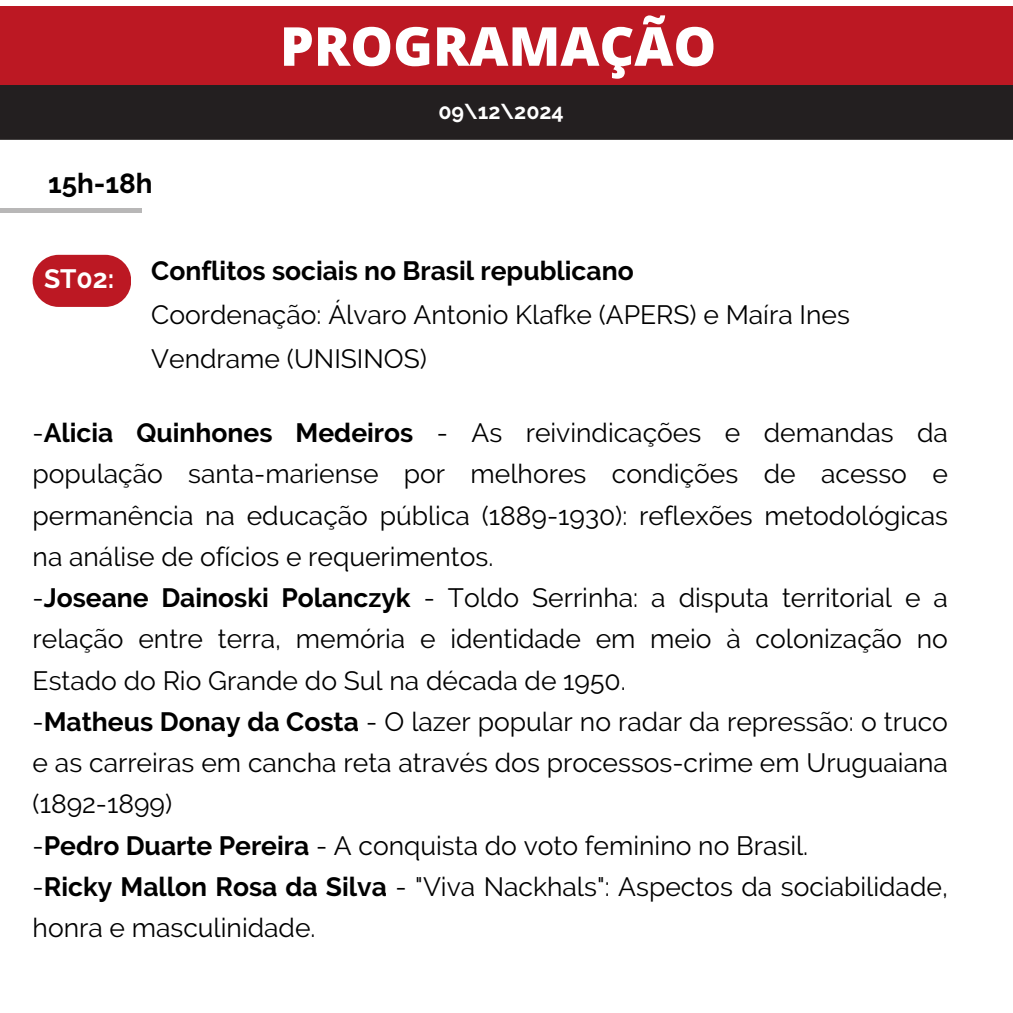
<style>
.page{position:relative;width:1013px;height:1013px;background:#fff}
.page>*{position:absolute;margin:0;border:0;box-sizing:border-box;transform-origin:0 0}
.t1{font:800 53.75px "Open Sans";color:#fff}
.t2{font:700 27.62px "Raleway";color:#000}
.t3{font:26.5px/41.2px "Raleway";color:#000}
.t4{font:700 26.5px "Raleway";color:#fff}
.t5{font:700 21.38px "Raleway";color:#fff}
.s1{font-weight:700}
</style>
<div class="page">
<div style="left:0;top:85px;width:1012px;height:55px;background:#231f20"></div>
<div style="left:0;top:6px;width:1012px;height:79px;background:#bc1823"></div>
<div style="left:33px;top:255px;width:98px;height:52px;background:#bc1823;border-radius:26px"></div>
<hr style="left:0;top:208px;width:142px;height:4px;background:#b8b7b7">
<p class="t1" style="left:280px;top:8px;width:438px">PROGRAMAÇÃO</p>
<p class="t2" style="left:48px;top:167px;width:106px">15h-18h</p>
<h3 class="t5" style="left:438px;top:99px;width:127px">09\12\2024</h3>
<h1 class="t4" style="left:44px;top:263px;width:72px">ST02:</h1>
<h4 class="t3" style="left:151px;top:248px;width:700px;line-height:44px"><span class="s1">Conflitos sociais no Brasil republicano<br></span>Coordenação: Álvaro Antonio Klafke (APERS) e Maíra Ines<br>Vendrame (UNISINOS)</h4>
<h2 class="t3" style="left:33px;top:412px;width:916px">-<span class="s1">Alicia Quinhones Medeiros</span> - As reivindicações e demandas da população santa-mariense por melhores condições de acesso e permanência na educação pública (1889-1930): reflexões metodológicas na análise de ofícios e requerimentos.<br>-<span class="s1">Joseane Dainoski Polanczyk</span> - Toldo Serrinha: a disputa territorial e a relação entre terra, memória e identidade em meio à colonização no Estado do Rio Grande do Sul na década de 1950.<br>-<span class="s1">Matheus Donay da Costa</span> - O lazer popular no radar da repressão: o truco e as carreiras em cancha reta através dos processos-crime em Uruguaiana (1892-1899)<br>-<span class="s1">Pedro Duarte Pereira</span> - A conquista do voto feminino no Brasil.<br>-<span class="s1">Ricky Mallon Rosa da Silva</span> - "Viva Nackhals": Aspectos da sociabilidade, honra e masculinidade.</h2>
</div>
